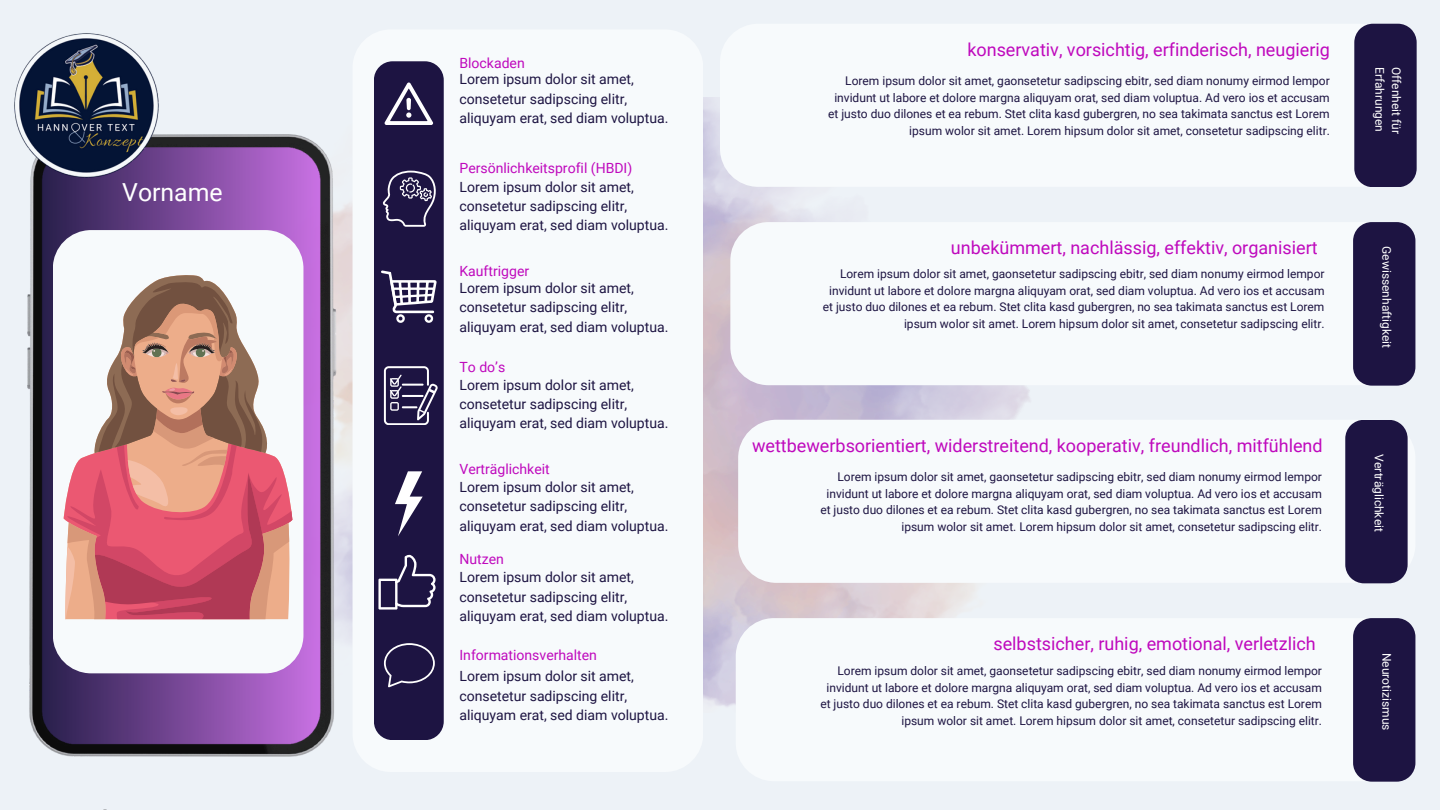
<style>
.page{position:relative;width:1440px;height:810px;background:#edf2f7}
.page>*{position:absolute;margin:0;border:0;box-sizing:border-box;transform-origin:0 0}
.t1{font:24.9px "Roboto";color:#fff}
.t2{font:18px "Roboto";color:#bf09bd}
.t3{font:14px/19.3px "Roboto";color:#1d1442}
.t4{font:14px "Roboto";color:#bf09bd}
.t5{font:12px/16.5px "Roboto";color:#1d1442;text-align:right}
.t6{font:12px "Roboto";color:#fff}
</style>
<div class="page">
<img style="left:337px;top:97px;width:693px;height:610px">
<div style="left:736px;top:618px;width:677px;height:163px;background:#f7fafc;border-radius:38px"></div>
<div style="left:353px;top:29px;width:350px;height:743px;background:#f7fafc;border-radius:38px"></div>
<div style="left:720px;top:24px;width:677px;height:163px;background:#f7fafc;border-radius:38px"></div>
<img style="left:28px;top:134px;width:309px;height:623px">
<div style="left:53px;top:230px;width:250px;height:443px;background:#f7fafc;border-radius:38px"></div>
<svg style="left:64px;top:275px;width:228px;height:344px"></svg>
<div style="left:374px;top:61px;width:70px;height:679px;background:#1d1442;border-radius:19px"></div>
<svg style="left:385px;top:83px;width:48px;height:42px"></svg>
<svg style="left:383px;top:171px;width:53px;height:56px"></svg>
<svg style="left:381px;top:270px;width:55px;height:53px"></svg>
<svg style="left:384px;top:366px;width:54px;height:59px"></svg>
<svg style="left:395px;top:471px;width:28px;height:65px"></svg>
<svg style="left:378px;top:555px;width:58px;height:54px"></svg>
<svg style="left:384px;top:643px;width:51px;height:45px"></svg>
<div style="left:1354px;top:24px;width:63px;height:163px;background:#1d1442"></div>
<div style="left:730px;top:222px;width:678px;height:163px;background:#f7fafc;border-radius:38px"></div>
<div style="left:738px;top:420px;width:677px;height:163px;background:#f7fafc;border-radius:38px"></div>
<div style="left:1353px;top:222px;width:62px;height:164px;background:#1d1442"></div>
<div style="left:1345px;top:420px;width:63px;height:163px;background:#1d1442"></div>
<div style="left:1353px;top:618px;width:62px;height:164px;background:#1d1442"></div>
<img style="left:14px;top:33px;width:146px;height:146px">
<p class="t1" style="left:122px;top:178px;width:102px">Vorname</p>
<p class="t4" style="left:460px;top:55px;width:67px">Blockaden</p>
<p class="t3" style="left:460px;top:70px;width:210px">Lorem ipsum dolor sit amet, consetetur sadipscing elitr, aliquyam erat, sed diam voluptua.</p>
<p class="t4" style="left:460px;top:160px;width:174px">Persönlichkeitsprofil (HBDI)</p>
<p class="t3" style="left:460px;top:177px;width:210px">Lorem ipsum dolor sit amet, consetetur sadipscing elitr, aliquyam erat, sed diam voluptua.</p>
<p class="t4" style="left:460px;top:263px;width:71px">Kauftrigger</p>
<p class="t3" style="left:460px;top:279px;width:210px">Lorem ipsum dolor sit amet, consetetur sadipscing elitr, aliquyam erat, sed diam voluptua.</p>
<p class="t4" style="left:460px;top:359px;width:47px">To do’s</p>
<p class="t3" style="left:460px;top:375px;width:210px">Lorem ipsum dolor sit amet, consetetur sadipscing elitr, aliquyam erat, sed diam voluptua.</p>
<p class="t4" style="left:460px;top:461px;width:92px">Verträglichkeit</p>
<p class="t3" style="left:460px;top:477px;width:210px">Lorem ipsum dolor sit amet, consetetur sadipscing elitr, aliquyam erat, sed diam voluptua.</p>
<p class="t3" style="left:460px;top:568px;width:210px">Lorem ipsum dolor sit amet, consetetur sadipscing elitr, aliquyam erat, sed diam voluptua.</p>
<p class="t4" style="left:460px;top:551px;width:46px">Nutzen</p>
<p class="t4" style="left:460px;top:647px;width:139px">Informationsverhalten</p>
<p class="t3" style="left:460px;top:667px;width:210px">Lorem ipsum dolor sit amet, consetetur sadipscing elitr, aliquyam erat, sed diam voluptua.</p>
<p class="t2" style="left:967px;top:40px;width:364px">konservativ, vorsichtig, erfinderisch, neugierig</p>
<p class="t5" style="left:828px;top:73px;width:503px">Lorem ipsum dolor sit amet, gaonsetetur sadipscing ebitr, sed diam nonumy eirmod lempor invidunt ut labore et dolore margna aliquyam orat, sed diam voluptua. Ad vero ios et accusam et justo duo dilones et ea rebum. Stet clita kasd gubergren, no sea takimata sanctus est Lorem ipsum wolor sit amet. Lorem hipsum dolor sit amet, consetetur sadipscing elitr.</p>
<p class="t2" style="left:951px;top:237px;width:368px">unbekümmert, nachlässig, effektiv, organisiert</p>
<p class="t5" style="left:823px;top:266px;width:503px">Lorem ipsum dolor sit amet, gaonsetetur sadipscing ebitr, sed diam nonumy eirmod lempor invidunt ut labore et dolore margna aliquyam orat, sed diam voluptua. Ad vero ios et accusam et justo duo dilones et ea rebum. Stet clita kasd gubergren, no sea takimata sanctus est Lorem ipsum wolor sit amet. Lorem hipsum dolor sit amet, consetetur sadipscing elitr.</p>
<p class="t2" style="left:752px;top:436px;width:572px">wettbewerbsorientiert, widerstreitend, kooperativ, freundlich, mitfühlend</p>
<p class="t5" style="left:820px;top:469px;width:503px">Lorem ipsum dolor sit amet, gaonsetetur sadipscing ebitr, sed diam nonumy eirmod lempor invidunt ut labore et dolore margna aliquyam orat, sed diam voluptua. Ad vero ios et accusam et justo duo dilones et ea rebum. Stet clita kasd gubergren, no sea takimata sanctus est Lorem ipsum wolor sit amet. Lorem hipsum dolor sit amet, consetetur sadipscing elitr.</p>
<p class="t2" style="left:994px;top:633px;width:324px">selbstsicher, ruhig, emotional, verletzlich</p>
<p class="t5" style="left:820px;top:663px;width:503px">Lorem ipsum dolor sit amet, gaonsetetur sadipscing ebitr, sed diam nonumy eirmod lempor invidunt ut labore et dolore margna aliquyam orat, sed diam voluptua. Ad vero ios et accusam et justo duo dilones et ea rebum. Stet clita kasd gubergren, no sea takimata sanctus est Lorem ipsum wolor sit amet. Lorem hipsum dolor sit amet, consetetur sadipscing elitr.</p>
<p class="t6" style="left:1387px;top:67px;width:67px;rotate:90deg">Erfahrungen</p>
<h2 class="t6" style="left:1403px;top:67px;width:69px;rotate:90deg">Offenheit für</h2>
<p class="t6" style="left:1394px;top:246px;width:103px;rotate:90deg">Gewissenhaftigkeit</p>
<p class="t6" style="left:1386px;top:454px;width:79px;rotate:90deg">Verträglichkeit</p>
<p class="t6" style="left:1394px;top:653px;width:79px;rotate:90deg">Neurotizismus</p>
</div>
